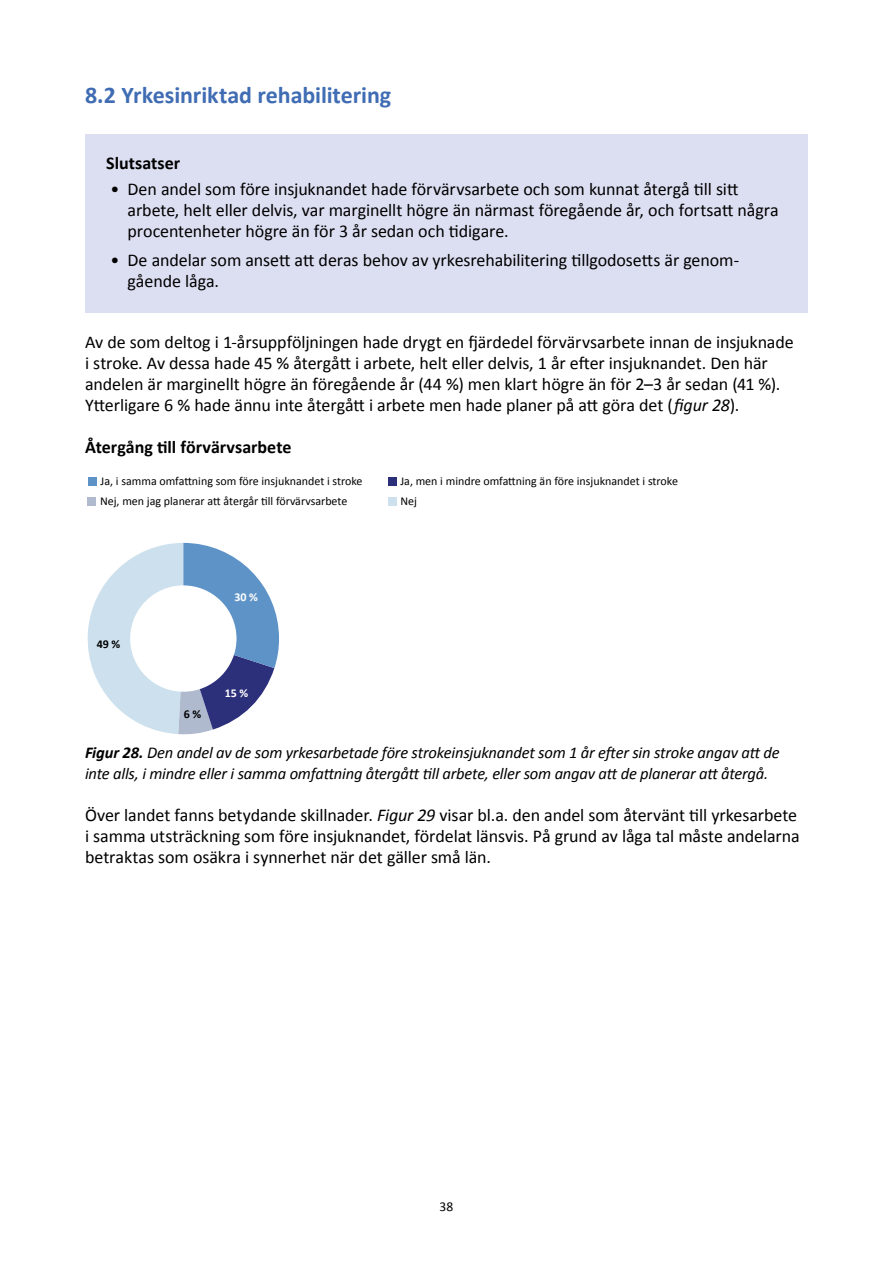
<style>
.page{position:relative;width:893px;height:1263px;background:#fff}
.page>*{position:absolute;margin:0;border:0;box-sizing:border-box;transform-origin:0 0}
.t1{font:700 24px "Calibri";letter-spacing:-.005em;color:#3f6cb3}
.t2{font:18px/21px "Calibri";letter-spacing:-.005em;color:#000}
.t3{font:700 18px "Calibri";color:#000}
.t4{font:italic 16.5px/21px "Calibri";letter-spacing:-.015em;color:#000}
.t5{font:13.5px "Calibri";color:#000}
.t6{font:12px "Calibri";color:#000}
.t7{font:700 12px "Calibri";color:#fff}
.t8{font:700 12px "Calibri";color:#000}
.s1{font-style:italic}
.s2{font-weight:700}
</style>
<div class="page">
<div style="left:85px;top:135px;width:723px;height:178px;background:#dcdff2"></div>
<div style="left:388px;top:477px;width:9px;height:9px;background:#2c2f7a"></div>
<div style="left:88px;top:497px;width:8px;height:9px;background:#b0bace"></div>
<div style="left:388px;top:497px;width:9px;height:9px;background:#cce1ed"></div>
<div style="left:88px;top:477px;width:8px;height:9px;background:#5e93c8"></div>
<svg style="left:87px;top:543px;width:192px;height:192px"></svg>
<div style="left:130px;top:585px;width:106px;height:107px;background:#fff;border-radius:50%"></div>
<h1 class="t1" style="left:85px;top:80px;width:308px">8.2 Yrkesinriktad rehabilitering</h1>
<p class="t3" style="left:106px;top:152px;width:75px">Slutsatser</p>
<p class="t2" style="left:128px;top:178px;width:653px;text-indent:-17px">• Den andel som före insjuknandet hade förvärvsarbete och som kunnat återgå till sitt arbete, helt eller delvis, var marginellt högre än närmast föregående år, och fortsatt några procentenheter högre än för 3 år sedan och tidigare.</p>
<p class="t2" style="left:128px;top:250px;width:613px;text-indent:-17px">• De andelar som ansett att deras behov av yrkesrehabilitering tillgodosetts är genom&shy;gående låga.</p>
<p class="t2" style="left:85px;top:332px;width:710px">Av de som deltog i 1-årsuppföljningen hade drygt en fjärdedel förvärvsarbete innan de insjuknade i stroke. Av dessa hade 45 % återgått i arbete, helt eller delvis, 1 år efter insjuknandet. Den här andelen är marginellt högre än föregående år (44 %) men klart högre än för 2–3 år sedan (41 %).<br>Ytterligare 6 % hade ännu inte återgått i arbete men hade planer på att göra det (<span class="s1">figur 28</span>).</p>
<p class="t3" style="left:85px;top:436px;width:208px">Återgång till förvärvsarbete</p>
<p class="t6" style="left:400px;top:473px;width:279px">Ja, men i mindre omfattning än före insjuknandet i stroke</p>
<p class="t6" style="left:100px;top:494px;width:249px">Nej, men jag planerar att återgår till förvärvsarbete</p>
<p class="t6" style="left:400px;top:494px;width:18px">Nej</p>
<p class="t6" style="left:101px;top:473px;width:263px">Ja, i samma omfattning som före insjuknandet i stroke</p>
<p class="t8" style="left:97px;top:636px;width:25px">49 %</p>
<p class="t7" style="left:234px;top:590px;width:25px">30 %</p>
<p class="t8" style="left:184px;top:707px;width:19px">6 %</p>
<p class="t7" style="left:225px;top:685px;width:25px">15 %</p>
<p class="t4" style="left:85px;top:742px;width:696px"><span class="s2">Figur 28.</span> Den andel av de som yrkesarbetade före strokeinsjuknandet som 1 år efter sin stroke angav att de inte alls, i mindre eller i samma omfattning återgått till arbete, eller som angav att de planerar att återgå.</p>
<p class="t2" style="left:85px;top:805px;width:716px">Över landet fanns betydande skillnader. <span class="s1">Figur 29</span> visar bl.a. den andel som återvänt till yrkesarbete i samma utsträckning som före insjuknandet, fördelat länsvis. På grund av låga tal måste andelarna betraktas som osäkra i synnerhet när det gäller små län.</p>
<p class="t5" style="left:440px;top:1198px;width:15px">38</p>
</div>
